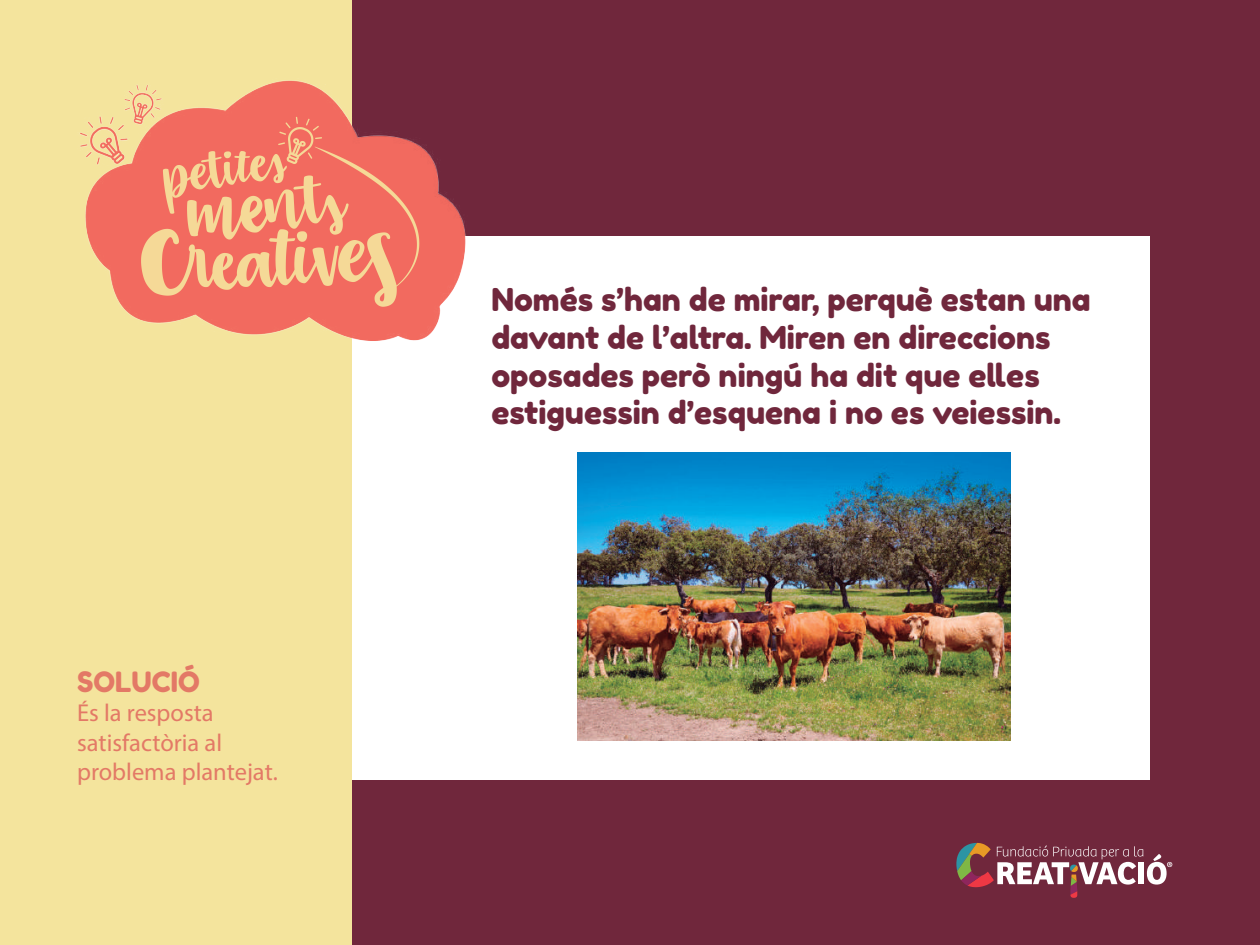
<style>
.page{position:relative;width:1260px;height:945px;background:#70273c}
.page>*{position:absolute;margin:0;border:0;box-sizing:border-box;transform-origin:0 0}
.t1{font:31.5px/37.8px "Fredoka One";color:#70273c}
.t2{font:28px "Fredoka One";color:#e37966}
.t3{font:24.5px/29.4px "Myriad Pro";color:#e37966}
</style>
<div class="page">
<svg style="left:956px;top:843px;width:216px;height:55px"></svg>
<div style="left:352px;top:236px;width:798px;height:544px;background:#fff"></div>
<div style="left:0;top:0;width:352px;height:945px;background:#f4e49d"></div>
<img style="left:79px;top:80px;width:387px;height:261px">
<img style="left:578px;top:452px;width:433px;height:289px">
<p class="t2" style="left:77px;top:665px;width:124px">SOLUCIÓ</p>
<p class="t3" style="left:77px;top:698px;width:202px">És la resposta satisfactòria al problema plantejat.</p>
<p class="t1" style="left:491px;top:280px;width:601px">Només s’han de mirar, perquè estan una davant de l’altra. Miren en direccions oposades però ningú ha dit que elles estiguessin d’esquena i no es veiessin.</p>
</div>
